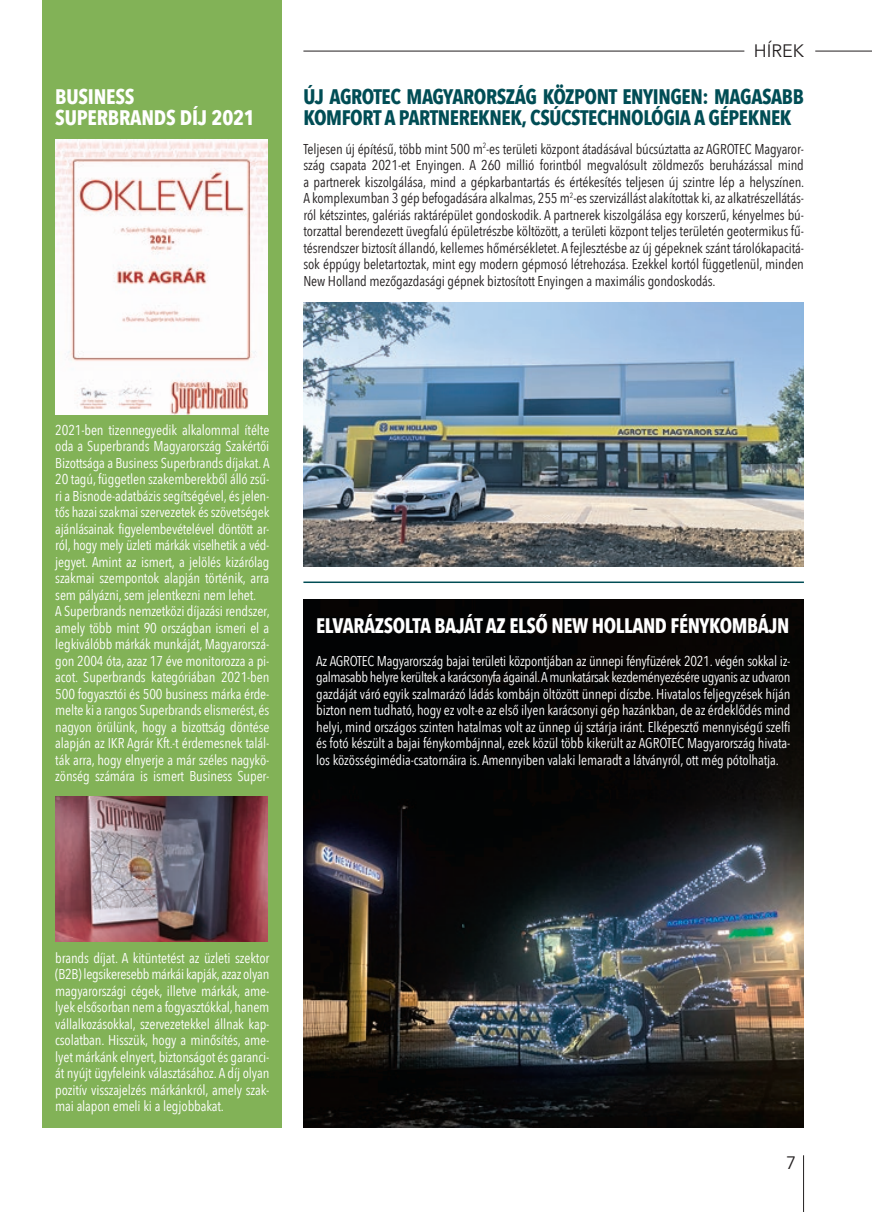
<style>
.page{position:relative;width:872px;height:1212px;background:#fff}
.page>*{position:absolute;margin:0;border:0;box-sizing:border-box;transform-origin:0 0}
.t1{font:700 21px/21px "Avenir Next Condensed";letter-spacing:-.02em;color:#004d55}
.t2{font:700 21px/21px "Avenir Next Condensed";letter-spacing:-.02em;color:#fff}
.t3{font:18px "Avenir Next";color:#231f20}
.t4{font:14.25px/16.5px "Avenir Next Condensed";letter-spacing:-.01em;color:#fff;text-align:justify}
.t5{font:14.25px/16.5px "Avenir Next Condensed";letter-spacing:-.01em;color:#231f20;text-align:justify}
</style>
<div class="page">
<hr style="left:803px;top:1155px;width:1px;height:57px;background:#231f20">
<hr style="left:815px;top:51px;width:57px;height:1px;background:#231f20">
<hr style="left:303px;top:51px;width:441px;height:1px;background:#231f20">
<div style="left:43px;top:0;width:239px;height:1127px;background:#82b257"></div>
<img style="left:56px;top:796px;width:212px;height:145px">
<img style="left:56px;top:139px;width:212px;height:276px">
<img style="left:303px;top:302px;width:501px;height:264px">
<img style="left:303px;top:599px;width:501px;height:528px">
<hr style="left:303px;top:581px;width:501px;height:2px;background:#004d55">
<h1 class="t2" style="left:55px;top:86px;width:201px">BUSINESS<br>SUPERBRANDS DÍJ 2021</h1>
<p class="t3" style="left:753px;top:36px;width:40px">hírek</p>
<h1 class="t1" style="left:303px;top:86px;width:161px">ÚJ AGROTEC MAGYARORSZÁG</h1>
<h1 class="t1" style="left:542px;top:86px;width:54px">KÖZPONT</h1>
<h1 class="t1" style="left:622px;top:86px;width:41px">ENYINGEN</h1>
<h1 class="t1" style="left:303px;top:86px;width:488px;text-indent:399px">: MAGASABB<br>KOMFORT A PARTNEREKNEK, CSÚCSTECHNOLÓGIA A GÉPEKNEK</h1>
<p class="t5" style="left:303px;top:140px;width:502px">Teljesen új építésű, több mint 500 m<sup>2</sup>-es területi központ átadásával búcsúztatta az AGROTEC Magyaror&shy;szág csapata 2021-et Enyingen. A 260 millió forintból megvalósult zöldmezős beruházással mind a partnerek kiszolgálása, mind a gépkarbantartás és értékesítés teljesen új szintre lép a helyszínen.<br>A komplexumban 3 gép befogadására alkalmas, 255 m<sup>2</sup>-es szervizállást alakítottak ki, az alkatrészellátás&shy;ról kétszintes, galériás raktárépület gondoskodik. A partnerek kiszolgálása egy korszerű, kényelmes bú&shy;torzattal berendezett üvegfalú épületrészbe költözött, a területi központ teljes területén geotermikus fű&shy;tésrendszer biztosít állandó, kellemes hőmérsékletet. A fejlesztésbe az új gépeknek szánt tárolókapacitá&shy;sok éppúgy beletartoztak, mint egy modern gépmosó létrehozása. Ezekkel kortól függetlenül, minden New Holland mezőgazdasági gépnek biztosított Enyingen a maximális gondoskodás.</p>
<p class="t4" style="left:55px;top:421px;width:216px;text-align:left">2021-ben tizennegyedik alkalommal ítélte oda a Superbrands Magyarország Szakértői Bizottsága a Business Superbrands díjakat. A 20 tagú, független szakemberekből álló zsű&shy;ri a Bisnode-adatbázis segítségével, és jelen&shy;tős hazai szakmai szervezetek és szövetségek ajánlásainak figyelembevételével döntött ar&shy;ról, hogy mely üzleti márkák viselhetik a véd&shy;jegyet. Amint az ismert, a jelölés kizárólag szakmai szempontok alapján történik, arra sem pályázni, sem jelentkezni nem lehet.<br>A Superbrands nemzetközi díjazási rendszer, amely több mint 90 országban ismeri el a legkiválóbb márkák munkáját, Magyarorszá&shy;gon 2004 óta, azaz 17 éve monitorozza a pi&shy;acot. Superbrands kategóriában 2021-ben 500 fogyasztói és 500 business márka érde&shy;melte ki a rangos Superbrands elismerést, és nagyon örülünk, hogy a bizottság döntése alapján az IKR Agrár Kft.-t érdemesnek talál&shy;ták arra, hogy elnyerje a már széles nagykö&shy;zönség számára is ismert Business Super-</p>
<h1 class="t2" style="left:316px;top:614px;width:475px">ELVARÁZSOLTA BAJÁT AZ ELSŐ NEW HOLLAND FÉNYKOMBÁJN</h1>
<p class="t4" style="left:316px;top:652px;width:476px">Az AGROTEC Magyarország bajai területi központjában az ünnepi fényfüzérek 2021. végén sokkal iz&shy;galmasabb helyre kerültek a karácsonyfa ágainál. A munkatársak kezdeményezésére ugyanis az udvaron gazdáját váró egyik szalmarázó ládás kombájn öltözött ünnepi díszbe. Hivatalos feljegyzések híján bizton nem tudható, hogy ez volt-e az első ilyen karácsonyi gép hazánkban, de az érdeklődés mind helyi, mind országos szinten hatalmas volt az ünnep új sztárja iránt. Elképesztő mennyiségű szelfi és fotó készült a bajai fénykombájnnal, ezek közül több kikerült az AGROTEC Magyarország hivata&shy;los közösségimédia-csatornáira is. Amennyiben valaki lemaradt a látványról, ott még pótolhatja.</p>
<p class="t4" style="left:55px;top:949px;width:216px">brands díjat. A kitüntetést az üzleti szektor (B2B) legsikeresebb márkái kapják, azaz olyan magyarországi cégek, illetve márkák, ame&shy;lyek elsősorban nem a fogyasztókkal, hanem vállalkozásokkal, szervezetekkel állnak kap&shy;csolatban. Hisszük, hogy a minősítés, ame&shy;lyet márkánk elnyert, biztonságot és garanci&shy;át nyújt ügyfeleink választásához. A díj olyan pozitív visszajelzés márkánkról, amely szak&shy;mai alapon emeli ki a legjobbakat.</p>
<p class="t3" style="left:786px;top:1147px;width:12px">7</p>
</div>
